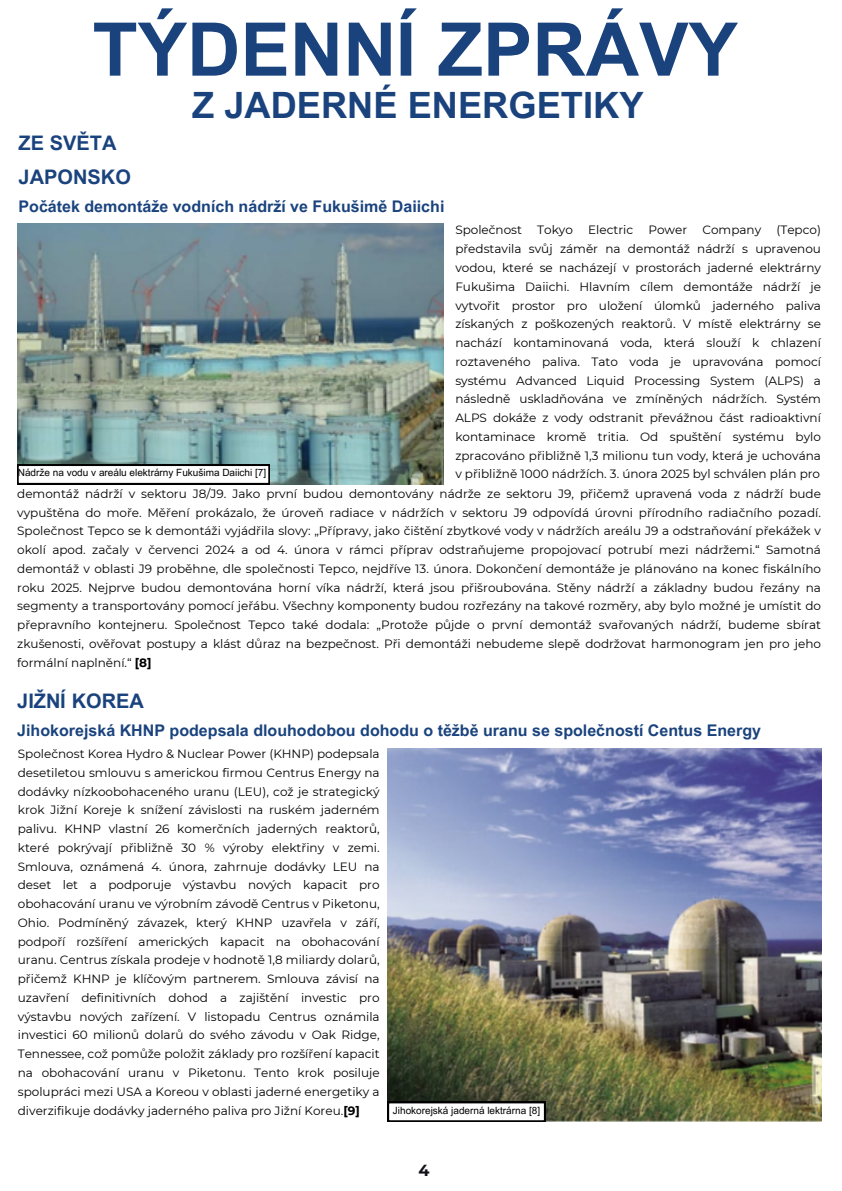
<style>
.page{position:relative;width:842px;height:1191px;background:#fff}
.page>*{position:absolute;margin:0;border:0;box-sizing:border-box;transform-origin:0 0}
.t1{font:700 74px "Arial MT Pro";color:#1a437e}
.t2{font:700 36.3px "Arial MT Pro";color:#1a437e}
.t3{font:700 20px "Arial MT Pro";color:#1a437e}
.t4{font:700 16px "Arial MT Pro";color:#1a437e}
.t5{font:700 16px "Montserrat";color:#121016}
.t6{font:12px/18.8px "Montserrat";color:#000;text-align:justify}
.t7{font:10px "Arial MT Pro";color:#000}
.s1{font-weight:700}
</style>
<div class="page">
<img style="left:17px;top:223px;width:427px;height:261px">
<img style="left:388px;top:748px;width:434px;height:373px">
<svg style="left:17px;top:464px;width:253px;height:20px"></svg>
<svg style="left:388px;top:1101px;width:157px;height:20px"></svg>
<h3 class="t1" style="left:93px;top:22px;width:647px">TÝDENNÍ ZPRÁVY</h3>
<p class="t3" style="left:19px;top:136px;width:99px">ZE SVĚTA</p>
<h3 class="t3" style="left:19px;top:170px;width:114px">JAPONSKO</h3>
<h4 class="t2" style="left:192px;top:91px;width:453px">Z JADERNÉ ENERGETIKY</h4>
<h5 class="t4" style="left:19px;top:200px;width:427px">Počátek demontáže vodních nádrží ve Fukušimě Daiichi</h5>
<p class="t7" style="left:18px;top:469px;width:250px">Nádrže na vodu v areálu elektrárny Fukušima Daiichi [7]</p>
<h5 class="t6" style="left:455px;top:221px;width:367px;text-indent:321px">(Tepco) představila svůj záměr na demontáž nádrží s upravenou vodou, které se nacházejí v prostorách jaderné elektrárny Fukušima Daiichi. Hlavním cílem demontáže nádrží je vytvořit prostor pro uložení úlomků jaderného paliva získaných z poškozených reaktorů. V místě elektrárny se nachází kontaminovaná voda, která slouží k chlazení roztaveného paliva. Tato voda je upravována pomocí systému Advanced Liquid Processing System (ALPS) a následně uskladňována ve zmíněných nádržích. Systém ALPS dokáže z vody odstranit převážnou část radioaktivní kontaminace kromě tritia. Od spuštění systému bylo zpracováno přibližně 1,3 milionu tun vody, která je uchována v přibližně 1000 nádržích. 3. února 2025 byl schválen plán pro</h5>
<h5 class="t6" style="left:455px;top:221px;width:68px">Společnost</h5>
<h5 class="t6" style="left:537px;top:221px;width:37px">Tokyo</h5>
<h5 class="t6" style="left:588px;top:221px;width:46px">Electric</h5>
<h5 class="t6" style="left:648px;top:221px;width:40px">Power</h5>
<h5 class="t6" style="left:702px;top:221px;width:60px">Company</h5>
<p class="t6" style="left:17px;top:484px;width:805px">demontáž nádrží v sektoru J8/J9. Jako první budou demontovány nádrže ze sektoru J9, přičemž upravená voda z nádrží bude vypuštěna do moře. Měření prokázalo, že úroveň radiace v nádržích v sektoru J9 odpovídá úrovni přírodního radiačního pozadí.<br>Společnost Tepco se k demontáži vyjádřila slovy: „Přípravy, jako čištění zbytkové vody v nádržích areálu J9 a odstraňování překážek v okolí apod. začaly v červenci 2024 a od 4. února v rámci příprav odstraňujeme propojovací potrubí mezi nádržemi.“ Samotná demontáž v oblasti J9 proběhne, dle společnosti Tepco, nejdříve 13. února. Dokončení demontáže je plánováno na konec fiskálního roku 2025. Nejprve budou demontována horní víka nádrží, která jsou přišroubována. Stěny nádrží a základny budou řezány na segmenty a transportovány pomocí jeřábu. Všechny komponenty budou rozřezány na takové rozměry, aby bylo možné je umístit do přepravního kontejneru. Společnost Tepco také dodala: „Protože půjde o první demontáž svařovaných nádrží, budeme sbírat zkušenosti, ověřovat postupy a klást důraz na bezpečnost. Při demontáži nebudeme slepě dodržovat harmonogram jen pro jeho formální naplnění.“ <span class="s1">[8]</span></p>
<h3 class="t3" style="left:17px;top:693px;width:128px">JIŽNÍ KOREA</h3>
<h4 class="t4" style="left:17px;top:724px;width:745px">Jihokorejská KHNP podepsala dlouhodobou dohodu o těžbě uranu se společností Centus Energy</h4>
<h5 class="t6" style="left:18px;top:744px;width:363px">Společnost Korea Hydro &amp; Nuclear Power (KHNP) podepsala desetiletou smlouvu s americkou firmou Centrus Energy na dodávky nízkoobohaceného uranu (LEU), což je strategický krok Jižní Koreje k snížení závislosti na ruském jaderném palivu. KHNP vlastní 26 komerčních jaderných reaktorů, které pokrývají přibližně 30 % výroby elektřiny v zemi.<br>Smlouva, oznámená 4. února, zahrnuje dodávky LEU na deset let a podporuje výstavbu nových kapacit pro obohacování uranu ve výrobním závodě Centrus v Piketonu, Ohio. Podmíněný závazek, který KHNP uzavřela v září, podpoří rozšíření amerických kapacit na obohacování uranu. Centrus získala prodeje v hodnotě 1,8 miliardy dolarů, přičemž KHNP je klíčovým partnerem. Smlouva závisí na uzavření definitivních dohod a zajištění investic pro výstavbu nových zařízení. V listopadu Centrus oznámila investici 60 milionů dolarů do svého závodu v Oak Ridge, Tennessee, což pomůže položit základy pro rozšíření kapacit na obohacování uranu v Piketonu. Tento krok posiluje spolupráci mezi USA a Koreou v oblasti jaderné energetiky a diverzifikuje dodávky jaderného paliva pro Jižní Koreu.<span class="s1">[9]</span></h5>
<p class="t7" style="left:393px;top:1106px;width:149px">Jihokorejská jaderná lektrárna [8]</p>
<p class="t5" style="left:418px;top:1160px;width:13px">4</p>
</div>
